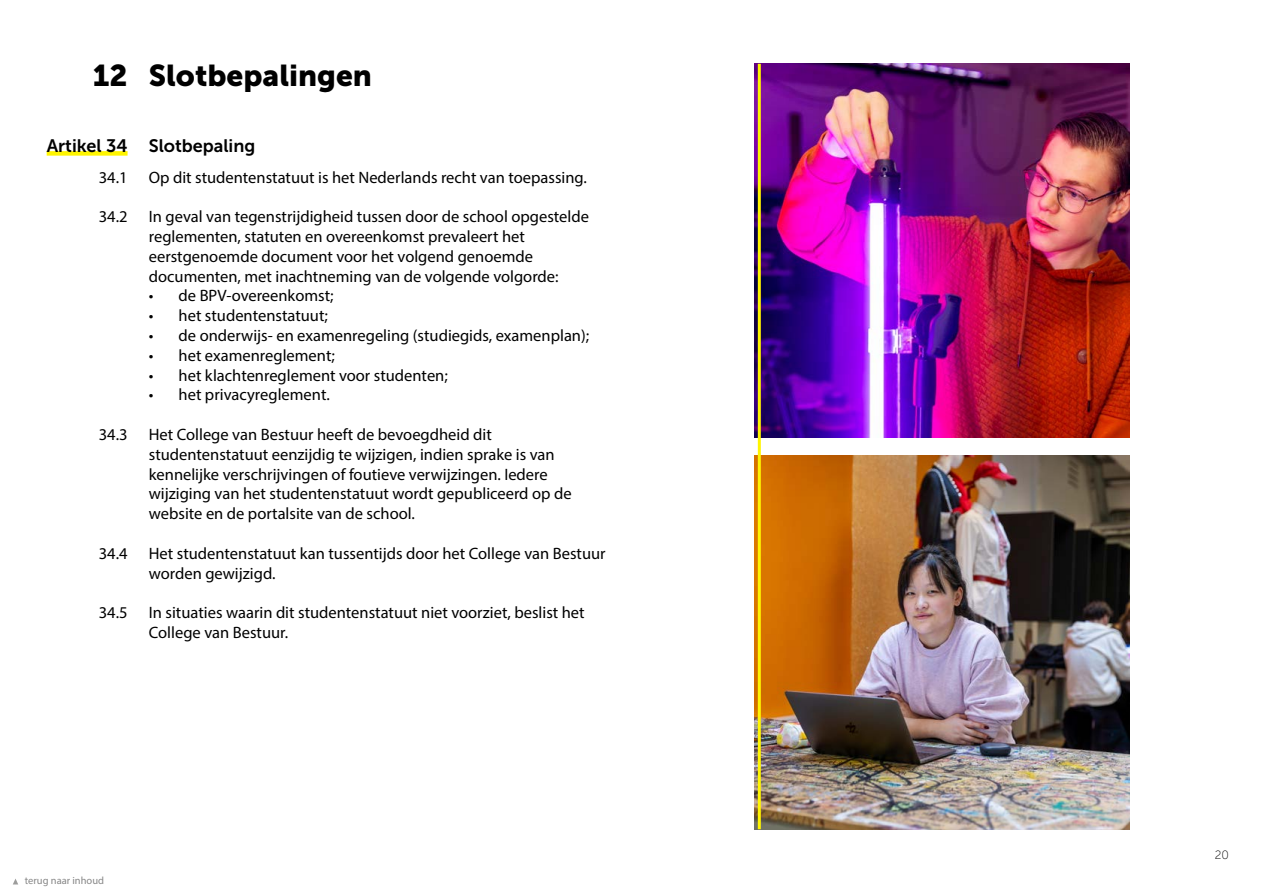
<style>
.page{position:relative;width:1263px;height:893px;background:#fff}
.page>*{position:absolute;margin:0;border:0;box-sizing:border-box;transform-origin:0 0}
._03-Kop_20_pt{font:30px "Museo Sans 900";color:#000}
._03-Kop_13_pt_TF{font:18px "Museo Sans 700";color:#000}
._04-Tekstkop_opsom{font:16.5px/19.8px "Myriad Pro";color:#000}
._05-tekst_opsom_a-b{font:16.5px "Myriad Pro";color:#000}
.t1{font:12px "Museo Sans 100";color:#000}
.t2{font:10.5px "Myriad Pro";color:#878787}
</style>
<div class="page">
<img style="left:755px;top:455px;width:374px;height:374px">
<img style="left:755px;top:64px;width:374px;height:374px">
<hr style="left:758px;top:64px;width:3px;height:765px;background:#fff500">
<div style="left:47px;top:151px;width:81px;height:5px;background:#fff500"></div>
<svg style="left:13px;top:879px;width:5px;height:5px"></svg>
<p class="_03-Kop_20_pt" style="left:93px;top:59px;width:281px">12 Slotbepalingen</p>
<p class="_03-Kop_13_pt_TF" style="left:47px;top:136px;width:210px">Artikel 34 Slotbepaling</p>
<p class="_04-Tekstkop_opsom" style="left:99px;top:167px;width:30px">34.1</p>
<p class="_04-Tekstkop_opsom" style="left:149px;top:167px;width:440px">Op dit studentenstatuut is het Nederlands recht van toepassing.</p>
<p class="_04-Tekstkop_opsom" style="left:99px;top:206px;width:30px">34.2</p>
<p class="_04-Tekstkop_opsom" style="left:149px;top:206px;width:442px">In geval van tegenstrijdigheid tussen door de school opgestelde reglementen, statuten en overeenkomst prevaleert het eerstgenoemde document voor het volgend genoemde documenten, met inachtneming van de volgende volgorde:</p>
<p class="_05-tekst_opsom_a-b" style="left:149px;top:286px;width:186px">• de BPV-overeenkomst;</p>
<p class="_05-tekst_opsom_a-b" style="left:149px;top:305px;width:181px">• het studentenstatuut;</p>
<p class="_05-tekst_opsom_a-b" style="left:149px;top:325px;width:442px">• de onderwijs- en examenregeling (studiegids, examenplan);</p>
<p class="_05-tekst_opsom_a-b" style="left:149px;top:345px;width:188px">• het examenreglement;</p>
<p class="_05-tekst_opsom_a-b" style="left:149px;top:365px;width:300px">• het klachtenreglement voor studenten;</p>
<p class="_05-tekst_opsom_a-b" style="left:149px;top:385px;width:182px">• het privacyreglement.</p>
<p class="_04-Tekstkop_opsom" style="left:99px;top:424px;width:30px">34.3</p>
<p class="_04-Tekstkop_opsom" style="left:149px;top:424px;width:424px">Het College van Bestuur heeft de bevoegdheid dit studentenstatuut eenzijdig te wijzigen, indien sprake is van kennelijke verschrijvingen of foutieve verwijzingen. Iedere wijziging van het studentenstatuut wordt gepubliceerd op de website en de portalsite van de school.</p>
<p class="_04-Tekstkop_opsom" style="left:99px;top:543px;width:30px">34.4</p>
<p class="_04-Tekstkop_opsom" style="left:149px;top:543px;width:458px">Het studentenstatuut kan tussentijds door het College van Bestuur worden gewijzigd.</p>
<p class="_04-Tekstkop_opsom" style="left:99px;top:602px;width:30px">34.5</p>
<p class="_04-Tekstkop_opsom" style="left:149px;top:602px;width:437px">In situaties waarin dit studentenstatuut niet voorziet, beslist het<br>College van Bestuur.</p>
<p class="t2" style="left:25px;top:874px;width:81px">terug naar inhoud</p>
<p class="t1" style="left:1215px;top:848px;width:16px">20</p>
</div>
